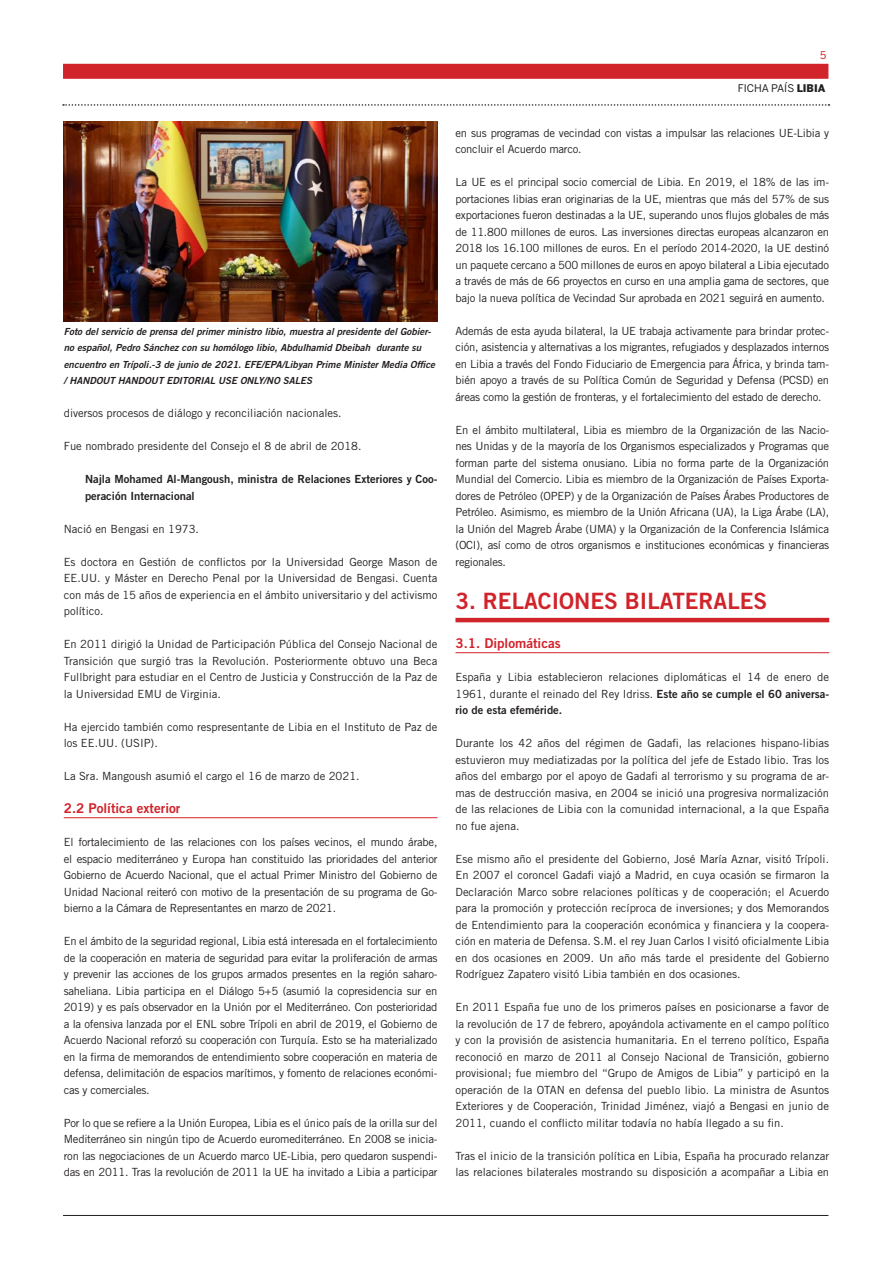
<style>
.page{position:relative;width:893px;height:1263px;background:#fff}
.page>*{position:absolute;margin:0;border:0;box-sizing:border-box;transform-origin:0 0}
.TITULO_1º_NIVEL{font:22.5px "Trade Gothic LT Std Bd 2";color:#d1232a}
.TITULO_2º_NIVEL{font:13.5px "Trade Gothic LT Std Bd 2";color:#d1232a}
.TEXTO_NORMAL{font:11.25px/16.5px "Trade Gothic LT Std";color:#231f20;text-align:justify}
.TEXTO_NORMAL-2{font:11.25px/16.5px "Trade Gothic LT Std";letter-spacing:-.02em;color:#231f20}
.TITULO_4º_NIVEL{font:11.25px/16.5px "Trade Gothic LT Std Bd 2";color:#231f20}
.t1{font:10.5px "Benton Sans";color:#231f20}
.t2{font:10.5px "Benton Sans";color:#d1232a}
.TEXTO_PIE_DE_FOTO{font:9.75px/16.5px "Trade Gothic LT Std Bd 2 Obl";color:#231f20}
.s1{font-weight:900}
.s2{font-family:"Trade Gothic LT Std Bd 2"}
</style>
<div class="page">
<div style="left:63px;top:64px;width:765px;height:15px;background:#d1232a"></div>
<hr style="left:63px;top:1215px;width:765px;height:1px;background:#231f20">
<svg style="left:63px;top:104px;width:766px;height:2px"></svg>
<img style="left:64px;top:121px;width:373px;height:200px">
<hr style="left:64px;top:817px;width:373px;height:1px;background:#d1232a">
<hr style="left:455px;top:618px;width:374px;height:4px;background:#d1232a">
<hr style="left:455px;top:652px;width:374px;height:1px;background:#d1232a">
<p class="TEXTO_PIE_DE_FOTO" style="left:64px;top:323px;width:373px">Foto del servicio de prensa del primer ministro libio, muestra al presidente del Gobier&shy;no español, Pedro Sánchez con su homólogo libio, Abdulhamid Dbeibah durante su encuentro en Trípoli.-3 de junio de 2021. EFE/EPA/Libyan Prime Minister Media Office / HANDOUT HANDOUT EDITORIAL USE ONLY/NO SALES</p>
<p class="TEXTO_NORMAL" style="left:64px;top:405px;width:279px">diversos procesos de diálogo y reconciliación nacionales.</p>
<p class="TEXTO_NORMAL" style="left:64px;top:438px;width:299px">Fue nombrado presidente del Consejo el 8 de abril de 2018.</p>
<p class="TITULO_4º_NIVEL" style="left:85px;top:471px;width:354px">Najla Mohamed Al-Mangoush, ministra de Relaciones Exteriores y Coo&shy;peración Internacional</p>
<p class="TEXTO_NORMAL" style="left:64px;top:520px;width:137px">Nació en Bengasi en 1973.</p>
<p class="TEXTO_NORMAL" style="left:64px;top:553px;width:375px">Es doctora en Gestión de conflictos por la Universidad George Mason de EE.UU. y Máster en Derecho Penal por la Universidad de Bengasi. Cuenta con más de 15 años de experiencia en el ámbito universitario y del activismo político.</p>
<p class="TEXTO_NORMAL" style="left:64px;top:636px;width:375px">En 2011 dirigió la Unidad de Participación Pública del Consejo Nacional de Transición que surgió tras la Revolución. Posteriormente obtuvo una Beca Fullbright para estudiar en el Centro de Justicia y Construcción de la Paz de la Universidad EMU de Virginia.</p>
<p class="TEXTO_NORMAL" style="left:64px;top:718px;width:375px">Ha ejercido también como respresentante de Libia en el Instituto de Paz de los EE.UU. (USIP).</p>
<p class="TEXTO_NORMAL" style="left:64px;top:768px;width:297px">La Sra. Mangoush asumió el cargo el 16 de marzo de 2021.</p>
<p class="TITULO_2º_NIVEL" style="left:64px;top:800px;width:118px">2.2 Política exterior</p>
<p class="TEXTO_NORMAL" style="left:64px;top:834px;width:375px">El fortalecimiento de las relaciones con los países vecinos, el mundo árabe, el espacio mediterráneo y Europa han constituido las prioridades del anterior Gobierno de Acuerdo Nacional, que el actual Primer Ministro del Gobierno de Unidad Nacional reiteró con motivo de la presentación de su programa de Go&shy;bierno a la Cámara de Representantes en marzo de 2021.</p>
<p class="TEXTO_NORMAL" style="left:64px;top:933px;width:375px">En el ámbito de la seguridad regional, Libia está interesada en el fortalecimiento de la cooperación en materia de seguridad para evitar la proliferación de armas y prevenir las acciones de los grupos armados presentes en la región saharo&shy;saheliana. Libia participa en el Diálogo 5+5 (asumió la copresidencia sur en 2019) y es país observador en la Unión por el Mediterráneo. Con posterioridad a la ofensiva lanzada por el ENL sobre Trípoli en abril de 2019, el Gobierno de Acuerdo Nacional reforzó su cooperación con Turquía. Esto se ha materializado en la firma de memorandos de entendimiento sobre cooperación en materia de defensa, delimitación de espacios marítimos, y fomento de relaciones económi&shy;cas y comerciales.</p>
<p class="TEXTO_NORMAL" style="left:64px;top:1114px;width:375px">Por lo que se refiere a la Unión Europea, Libia es el único país de la orilla sur del Mediterráneo sin ningún tipo de Acuerdo euromediterráneo. En 2008 se inicia&shy;ron las negociaciones de un Acuerdo marco UE-Libia, pero quedaron suspendi&shy;das en 2011. Tras la revolución de 2011 la UE ha invitado a Libia a participar</p>
<p class="t2" style="left:820px;top:49px;width:8px">5</p>
<p class="t1" style="left:738px;top:82px;width:89px">FICHA PAÍS <span class="s1">LIBIA</span></p>
<p class="TEXTO_NORMAL-2" style="left:455px;top:124px;width:375px">en sus programas de vecindad con vistas a impulsar las relaciones UE-Libia y concluir el Acuerdo marco.</p>
<p class="TEXTO_NORMAL" style="left:455px;top:174px;width:375px">La UE es el principal socio comercial de Libia. En 2019, el 18% de las im&shy;portaciones libias eran originarias de la UE, mientras que más del 57% de sus exportaciones fueron destinadas a la UE, superando unos flujos globales de más de 11.800 millones de euros. Las inversiones directas europeas alcanzaron en 2018 los 16.100 millones de euros. En el período 2014-2020, la UE destinó un paquete cercano a 500 millones de euros en apoyo bilateral a Libia ejecutado a través de más de 66 proyectos en curso en una amplia gama de sectores, que bajo la nueva política de Vecindad Sur aprobada en 2021 seguirá en aumento.</p>
<p class="TEXTO_NORMAL" style="left:455px;top:322px;width:375px">Además de esta ayuda bilateral, la UE trabaja activamente para brindar protec&shy;ción, asistencia y alternativas a los migrantes, refugiados y desplazados internos en Libia a través del Fondo Fiduciario de Emergencia para África, y brinda tam&shy;bién apoyo a través de su Política Común de Seguridad y Defensa (PCSD) en áreas como la gestión de fronteras, y el fortalecimiento del estado de derecho.</p>
<p class="TEXTO_NORMAL" style="left:455px;top:421px;width:375px">En el ámbito multilateral, Libia es miembro de la Organización de las Nacio&shy;nes Unidas y de la mayoría de los Organismos especializados y Programas que forman parte del sistema onusiano. Libia no forma parte de la Organización Mundial del Comercio. Libia es miembro de la Organización de Países Exporta&shy;dores de Petróleo (OPEP) y de la Organización de Países Árabes Productores de Petróleo. Asimismo, es miembro de la Unión Africana (UA), la Liga Árabe (LA), la Unión del Magreb Árabe (UMA) y la Organización de la Conferencia Islámica (OCI), así como de otros organismos e instituciones económicas y financieras regionales.</p>
<p class="TITULO_1º_NIVEL" style="left:455px;top:587px;width:313px">3. RELACIONES BILATERALES</p>
<p class="TITULO_2º_NIVEL" style="left:455px;top:635px;width:107px">3.1. Diplomáticas</p>
<p class="TEXTO_NORMAL" style="left:455px;top:669px;width:375px">España y Libia establecieron relaciones diplomáticas el 14 de enero de 1961, durante el reinado del Rey Idriss. <span class="s2">Este año se cumple el 60 aniversa&shy;rio de esta efeméride.</span></p>
<p class="TEXTO_NORMAL" style="left:455px;top:735px;width:375px">Durante los 42 años del régimen de Gadafi, las relaciones hispano-libias estuvieron muy mediatizadas por la política del jefe de Estado libio. Tras los años del embargo por el apoyo de Gadafi al terrorismo y su programa de ar&shy;mas de destrucción masiva, en 2004 se inició una progresiva normalización de las relaciones de Libia con la comunidad internacional, a la que España no fue ajena.</p>
<p class="TEXTO_NORMAL" style="left:455px;top:850px;width:375px">Ese mismo año el presidente del Gobierno, José María Aznar, visitó Trípoli.<br>En 2007 el coroncel Gadafi viajó a Madrid, en cuya ocasión se firmaron la Declaración Marco sobre relaciones políticas y de cooperación; el Acuerdo para la promoción y protección recíproca de inversiones; y dos Memorandos de Entendimiento para la cooperación económica y financiera y la coopera&shy;ción en materia de Defensa. S.M. el rey Juan Carlos I visitó oficialmente Libia en dos ocasiones en 2009. Un año más tarde el presidente del Gobierno Rodríguez Zapatero visitó Libia también en dos ocasiones.</p>
<p class="TEXTO_NORMAL" style="left:455px;top:999px;width:375px">En 2011 España fue uno de los primeros países en posicionarse a favor de la revolución de 17 de febrero, apoyándola activamente en el campo político y con la provisión de asistencia humanitaria. En el terreno político, España reconoció en marzo de 2011 al Consejo Nacional de Transición, gobierno provisional; fue miembro del “Grupo de Amigos de Libia” y participó en la operación de la OTAN en defensa del pueblo libio. La ministra de Asuntos Exteriores y de Cooperación, Trinidad Jiménez, viajó a Bengasi en junio de 2011, cuando el conflicto militar todavía no había llegado a su fin.</p>
<p class="TEXTO_NORMAL" style="left:455px;top:1147px;width:375px">Tras el inicio de la transición política en Libia, España ha procurado relanzar las relaciones bilaterales mostrando su disposición a acompañar a Libia en</p>
</div>
